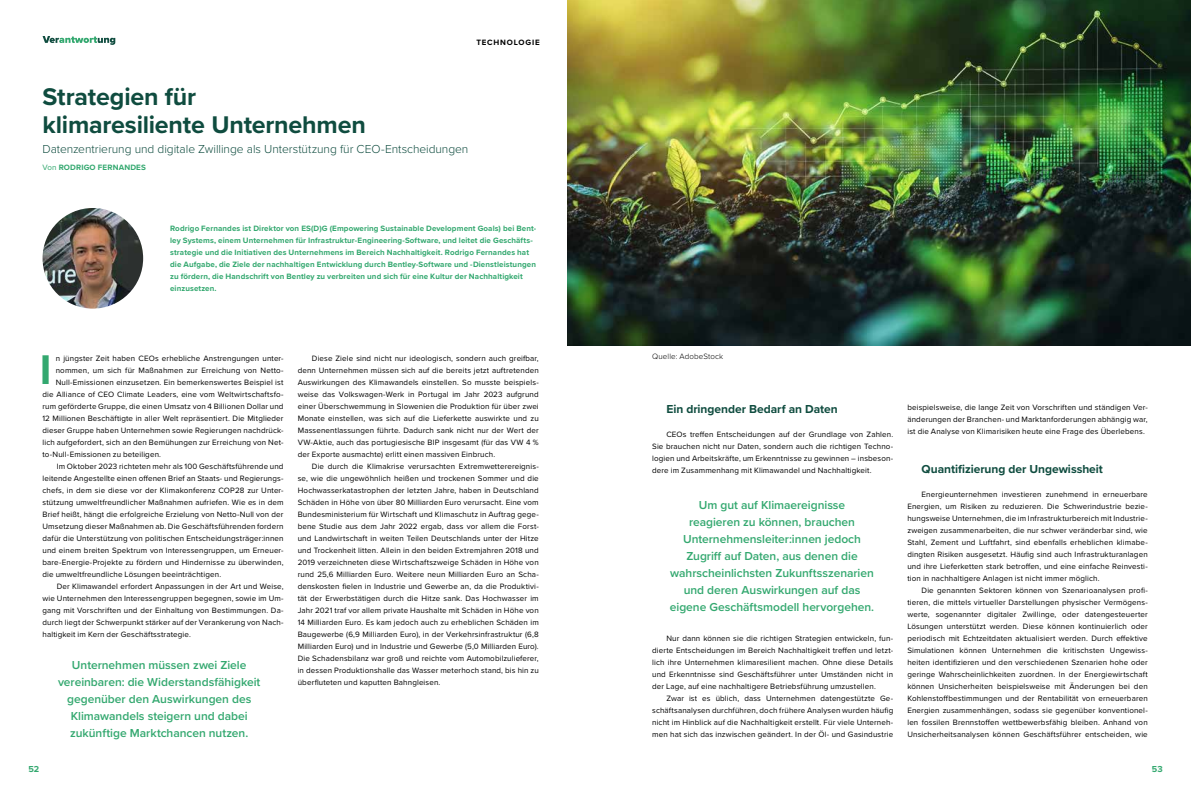
<style>
.page{position:relative;width:1191px;height:794px;background:#fff}
.page>*{position:absolute;margin:0;border:0;box-sizing:border-box;transform-origin:0 0}
.t1{font:700 43px "Proxima Nova";color:#33a86f}
.t2{font:700 25px/28px "Proxima Nova";letter-spacing:-.01em;color:#0f4c3f}
.t3{font:600 12px/17px "Proxima Nova";letter-spacing:-.005em;color:#33a86f;text-align:center}
.t4{font:300 12px "Proxima Nova";letter-spacing:-.005em;color:#0f4c3f}
.t5{font:700 12px "Proxima Nova";color:#0f4c3f}
.t6{font:700 9px "Proxima Nova";color:#33a86f}
.t7{font:8px/12px "Proxima Nova";letter-spacing:.015em;color:#000;text-align:justify}
.t8{font:700 8px/12px "Proxima Nova";letter-spacing:.01em;color:#33a86f}
.t9{font:300 8px "Proxima Nova";letter-spacing:.015em;color:#000}
.t10{font:700 8px "Proxima Nova";letter-spacing:.1em;color:#000}
.s1{font-weight:400}
</style>
<div class="page">
<svg style="left:43px;top:36px;width:72px;height:9px"></svg>
<img style="left:567px;top:0;width:624px;height:346px">
<img style="left:43px;top:208px;width:100px;height:101px;border-radius:50px">
<p class="t10" style="left:476px;top:36px;width:65px">TECHNOLOGIE</p>
<h2 class="t2" style="left:43px;top:82px;width:325px">Strategien für<br>klimaresiliente Unternehmen</h2>
<h3 class="t4" style="left:43px;top:140px;width:427px">Datenzentrierung und digitale Zwillinge als Unterstützung für CEO-Entscheidungen</h3>
<p class="t8" style="left:43px;top:161px;width:105px"><span class="s1">Von</span> RODRIGO FERNANDES</p>
<p class="t8" style="left:170px;top:223px;width:368px">Rodrigo Fernandes ist Direktor von ES(D)G (Empowering Sustainable Development Goals) bei Bent&shy;ley Systems, einem Unternehmen für Infrastruktur-Engineering-Software, und leitet die Geschäfts&shy;strategie und die Initiativen des Unternehmens im Bereich Nachhaltigkeit. Rodrigo Fernandes hat die Aufgabe, die Ziele der nachhaltigen Entwicklung durch Bentley-Software und -Dienstleistungen zu fördern, die Handschrift von Bentley zu verbreiten und sich für eine Kultur der Nachhaltigkeit einzusetzen.</p>
<h1 class="t1" style="left:40px;top:337px;width:13px">I</h1>
<p class="t7" style="left:56px;top:352px;width:229px">n jüngster Zeit haben CEOs erhebliche Anstrengungen unter-</p>
<p class="t7" style="left:56px;top:364px;width:229px">nommen, um sich für Maßnahmen zur Erreichung von Netto-</p>
<p class="t7" style="left:56px;top:376px;width:229px">Null-Emissionen einzusetzen. Ein bemerkenswertes Beispiel ist</p>
<p class="t7" style="left:43px;top:388px;width:242px">die Alliance of CEO Climate Leaders, eine vom Weltwirtschaftsfo-</p>
<p class="t7" style="left:43px;top:400px;width:242px">rum geförderte Gruppe, die einen Umsatz von 4 Billionen Dollar und</p>
<p class="t7" style="left:43px;top:412px;width:242px">12 Millionen Beschäftigte in aller Welt repräsentiert. Die Mitglieder</p>
<p class="t7" style="left:43px;top:424px;width:242px">dieser Gruppe haben Unternehmen sowie Regierungen nachdrück-</p>
<p class="t7" style="left:43px;top:436px;width:242px">lich aufgefordert, sich an den Bemühungen zur Erreichung von Net-</p>
<p class="t7" style="left:43px;top:448px;width:120px">to-Null-Emissionen zu beteiligen.</p>
<p class="t7" style="left:57px;top:460px;width:228px">Im Oktober 2023 richteten mehr als 100 Geschäftsführende und</p>
<p class="t7" style="left:43px;top:472px;width:242px">leitende Angestellte einen offenen Brief an Staats- und Regierungs-</p>
<p class="t7" style="left:43px;top:484px;width:242px">chefs, in dem sie diese vor der Klimakonferenz COP28 zur Unter-</p>
<p class="t7" style="left:43px;top:496px;width:242px">stützung umweltfreundlicher Maßnahmen aufriefen. Wie es in dem</p>
<p class="t7" style="left:43px;top:508px;width:242px">Brief heißt, hängt die erfolgreiche Erzielung von Netto-Null von der</p>
<p class="t7" style="left:43px;top:520px;width:242px">Umsetzung dieser Maßnahmen ab. Die Geschäftsführenden fordern</p>
<p class="t7" style="left:43px;top:532px;width:242px">dafür die Unterstützung von politischen Entscheidungsträger:innen</p>
<p class="t7" style="left:43px;top:544px;width:242px">und einem breiten Spektrum von Interessengruppen, um Erneuer-</p>
<p class="t7" style="left:43px;top:556px;width:242px">bare-Energie-Projekte zu fördern und Hindernisse zu überwinden,</p>
<p class="t7" style="left:43px;top:568px;width:180px">die umweltfreundliche Lösungen beeinträchtigen.</p>
<p class="t7" style="left:57px;top:580px;width:228px">Der Klimawandel erfordert Anpassungen in der Art und Weise,</p>
<p class="t7" style="left:43px;top:592px;width:242px">wie Unternehmen den Interessengruppen begegnen, sowie im Um-</p>
<p class="t7" style="left:43px;top:604px;width:242px">gang mit Vorschriften und der Einhaltung von Bestimmungen. Da-</p>
<p class="t7" style="left:43px;top:616px;width:242px">durch liegt der Schwerpunkt stärker auf der Verankerung von Nach-</p>
<p class="t7" style="left:43px;top:628px;width:150px">haltigkeit im Kern der Geschäftsstrategie.</p>
<h3 class="t3" style="left:58px;top:656px;width:204px">Unternehmen müssen zwei Ziele vereinbaren: die Widerstandsfähigkeit gegenüber den Auswirkungen des Klimawandels steigern und dabei zukünftige Marktchancen nutzen.</h3>
<p class="t7" style="left:298px;top:352px;width:242px;text-indent:14px">Diese Ziele sind nicht nur ideologisch, sondern auch greifbar, denn Unternehmen müssen sich auf die bereits jetzt auftretenden Auswirkungen des Klimawandels einstellen. So musste beispiels&shy;weise das Volkswagen-Werk in Portugal im Jahr 2023 aufgrund einer Überschwemmung in Slowenien die Produktion für über zwei Monate einstellen, was sich auf die Lieferkette auswirkte und zu Massenentlassungen führte. Dadurch sank nicht nur der Wert der VW-Aktie, auch das portugiesische BIP insgesamt (für das VW 4 % der Exporte ausmachte) erlitt einen massiven Einbruch.</p>
<p class="t7" style="left:298px;top:460px;width:242px;text-indent:14px">Die durch die Klimakrise verursachten Extremwetterereignis&shy;se, wie die ungewöhnlich heißen und trockenen Sommer und die Hochwasserkatastrophen der letzten Jahre, haben in Deutschland Schäden in Höhe von über 80 Milliarden Euro verursacht. Eine vom Bundesministerium für Wirtschaft und Klimaschutz in Auftrag gege&shy;bene Studie aus dem Jahr 2022 ergab, dass vor allem die Forst&shy;und Landwirtschaft in weiten Teilen Deutschlands unter der Hitze und Trockenheit litten. Allein in den beiden Extremjahren 2018 und 2019 verzeichneten diese Wirtschaftszweige Schäden in Höhe von rund 25,6 Milliarden Euro. Weitere neun Milliarden Euro an Scha&shy;denskosten fielen in Industrie und Gewerbe an, da die Produktivi&shy;tät der Erwerbstätigen durch die Hitze sank. Das Hochwasser im Jahr 2021 traf vor allem private Haushalte mit Schäden in Höhe von 14 Milliarden Euro. Es kam jedoch auch zu erheblichen Schäden im Baugewerbe (6,9 Milliarden Euro), in der Verkehrsinfrastruktur (6,8<br>Milliarden Euro) und in Industrie und Gewerbe (5,0 Milliarden Euro).<br>Die Schadensbilanz war groß und reichte vom Automobilzulieferer, in dessen Produktionshalle das Wasser meterhoch stand, bis hin zu überfluteten und kaputten Bahngleisen.</p>
<p class="t9" style="left:652px;top:351px;width:73px">Quelle: AdobeStock</p>
<h3 class="t5" style="left:666px;top:400px;width:173px">Ein dringender Bedarf an Daten</h3>
<p class="t7" style="left:652px;top:428px;width:242px;text-indent:14px">CEOs treffen Entscheidungen auf der Grundlage von Zahlen.<br>Sie brauchen nicht nur Daten, sondern auch die richtigen Techno&shy;logien und Arbeitskräfte, um Erkenntnisse zu gewinnen – insbeson&shy;dere im Zusammenhang mit Klimawandel und Nachhaltigkeit.</p>
<p class="t3" style="left:670px;top:496px;width:206px">Um gut auf Klimaereignisse<br>reagieren zu können, brauchen Unternehmensleiter:innen jedoch Zugriff auf Daten, aus denen die wahrscheinlichsten Zukunftsszenarien und deren Auswirkungen auf das eigene Geschäftsmodell hervorgehen.</p>
<p class="t7" style="left:652px;top:632px;width:242px;text-indent:14px">Nur dann können sie die richtigen Strategien entwickeln, fun&shy;dierte Entscheidungen im Bereich Nachhaltigkeit treffen und letzt&shy;lich ihre Unternehmen klimaresilient machen. Ohne diese Details und Erkenntnisse sind Geschäftsführer unter Umständen nicht in der Lage, auf eine nachhaltigere Betriebsführung umzustellen.</p>
<p class="t7" style="left:652px;top:692px;width:242px;text-indent:14px">Zwar ist es üblich, dass Unternehmen datengestützte Ge&shy;schäftsanalysen durchführen, doch frühere Analysen wurden häufig nicht im Hinblick auf die Nachhaltigkeit erstellt. Für viele Unterneh&shy;men hat sich das inzwischen geändert. In der Öl- und Gasindustrie</p>
<p class="t7" style="left:907px;top:401px;width:242px">beispielsweise, die lange Zeit von Vorschriften und ständigen Ver&shy;änderungen der Branchen- und Marktanforderungen abhängig war, ist die Analyse von Klimarisiken heute eine Frage des Überlebens.</p>
<h3 class="t5" style="left:921px;top:460px;width:183px">Quantifizierung der Ungewissheit</h3>
<p class="t7" style="left:907px;top:488px;width:242px;text-indent:14px">Energieunternehmen investieren zunehmend in erneuerbare Energien, um Risiken zu reduzieren. Die Schwerindustrie bezie&shy;hungsweise Unternehmen, die im Infrastrukturbereich mit Industrie&shy;zweigen zusammenarbeiten, die nur schwer veränderbar sind, wie Stahl, Zement und Luftfahrt, sind ebenfalls erheblichen klimabe&shy;dingten Risiken ausgesetzt. Häufig sind auch Infrastrukturanlagen und ihre Lieferketten stark betroffen, und eine einfache Reinvesti&shy;tion in nachhaltigere Anlagen ist nicht immer möglich.</p>
<p class="t7" style="left:907px;top:584px;width:242px;text-indent:14px">Die genannten Sektoren können von Szenarioanalysen profi&shy;tieren, die mittels virtueller Darstellungen physischer Vermögens&shy;werte, sogenannter digitaler Zwillinge, oder datengesteuerter Lösungen unterstützt werden. Diese können kontinuierlich oder periodisch mit Echtzeitdaten aktualisiert werden. Durch effektive Simulationen können Unternehmen die kritischsten Ungewiss&shy;heiten identifizieren und den verschiedenen Szenarien hohe oder geringe Wahrscheinlichkeiten zuordnen. In der Energiewirtschaft können Unsicherheiten beispielsweise mit Änderungen bei den Kohlenstoffbestimmungen und der Rentabilität von erneuerbaren Energien zusammenhängen, sodass sie gegenüber konventionel&shy;len fossilen Brennstoffen wettbewerbsfähig bleiben. Anhand von Unsicherheitsanalysen können Geschäftsführer entscheiden, wie</p>
<p class="t6" style="left:28px;top:762px;width:12px">52</p>
<p class="t6" style="left:1151px;top:762px;width:12px">53</p>
</div>
